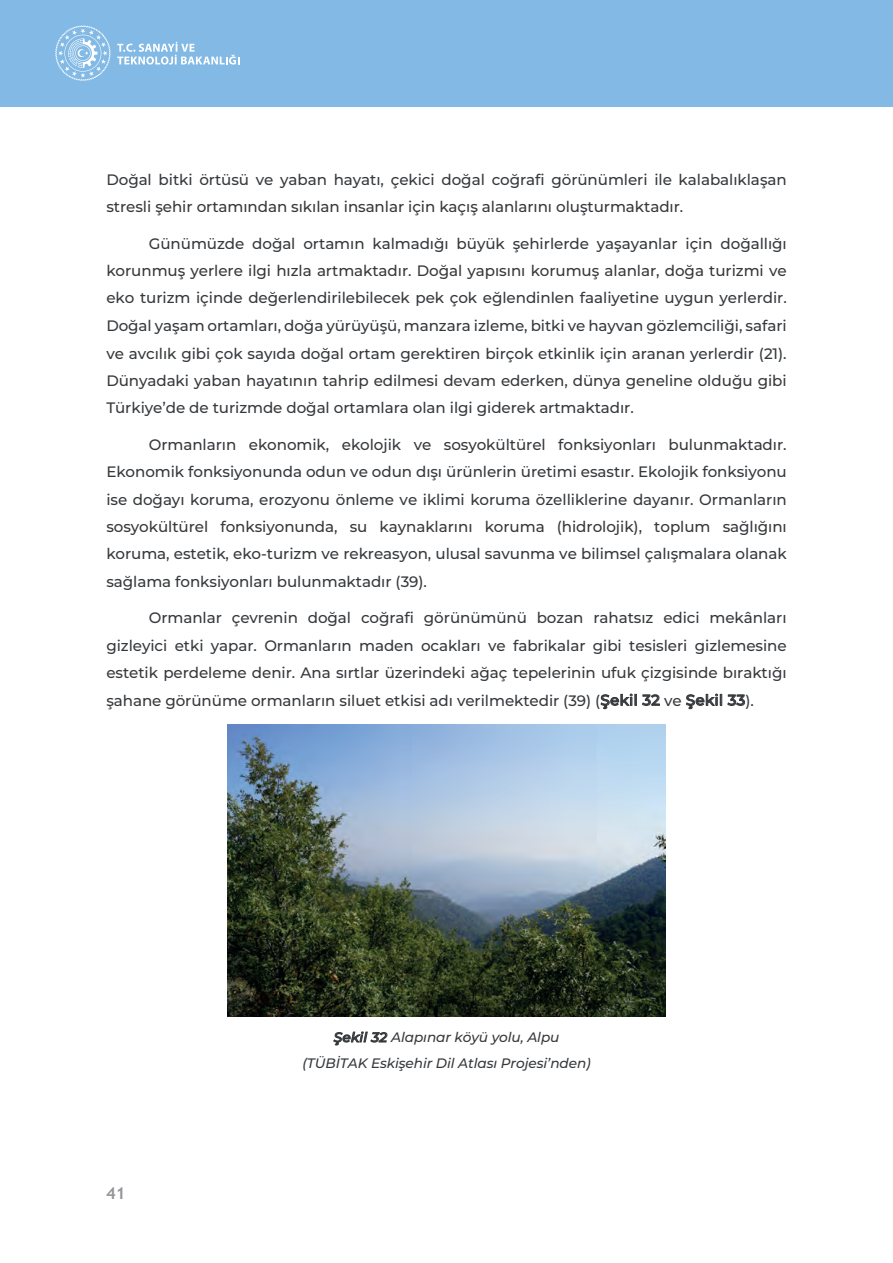
<style>
.page{position:relative;width:893px;height:1263px;background:#fff}
.page>*{position:absolute;margin:0;border:0;box-sizing:border-box;transform-origin:0 0}
.t1{font:700 16.5px "Trebuchet MS";color:#939598}
.t2{font:500 15.15px/27.5px "Montserrat";letter-spacing:-.005em;color:#36393c;text-align:justify}
.t3{font:italic 500 13.65px/25.5px "Montserrat";letter-spacing:-.01em;color:#36393c;text-align:center}
.s1{font-size:14.85px}
.s2{font-size:13.35px}
</style>
<div class="page">
<div style="left:0;top:0;width:893px;height:106px;background:#83bae5"></div>
<svg style="left:117px;top:42px;width:122px;height:23px"></svg>
<svg style="left:55px;top:25px;width:56px;height:56px"></svg>
<img style="left:228px;top:725px;width:437px;height:291px">
<p class="t2" style="left:106px;top:165px;width:682px">Doğal bitki örtüsü ve yaban hayatı, çekici doğal coğrafi görünümleri ile kalabalıklaşan stresli şehir ortamından sıkılan insanlar için kaçış alanlarını oluşturmaktadır.</p>
<p class="t2" style="left:106px;top:229px;width:682px;text-indent:43px">Günümüzde doğal ortamın kalmadığı büyük şehirlerde yaşayanlar için doğallığı korunmuş yerlere ilgi hızla artmaktadır. Doğal yapısını korumuş alanlar, doğa turizmi ve eko turizm içinde değerlendirilebilecek pek çok eğlendinlen faaliyetine uygun yerlerdir.<br>Doğal yaşam ortamları, doğa yürüyüşü, manzara izleme, bitki ve hayvan gözlemciliği, safari ve avcılık gibi çok sayıda doğal ortam gerektiren birçok etkinlik için aranan yerlerdir (21).<br>Dünyadaki yaban hayatının tahrip edilmesi devam ederken, dünya geneline olduğu gibi Türkiye’de de turizmde doğal ortamlara olan ilgi giderek artmaktadır.</p>
<p class="t2" style="left:106px;top:430px;width:682px;text-indent:43px">Ormanların ekonomik, ekolojik ve sosyokültürel fonksiyonları bulunmaktadır.<br>Ekonomik fonksiyonunda odun ve odun dışı ürünlerin üretimi esastır. Ekolojik fonksiyonu ise doğayı koruma, erozyonu önleme ve iklimi koruma özelliklerine dayanır. Ormanların sosyokültürel fonksiyonunda, su kaynaklarını koruma (hidrolojik), toplum sağlığını koruma, estetik, eko-turizm ve rekreasyon, ulusal savunma ve bilimsel çalışmalara olanak sağlama fonksiyonları bulunmaktadır (39).</p>
<p class="t2" style="left:106px;top:603px;width:682px;text-indent:43px">Ormanlar çevrenin doğal coğrafi görünümünü bozan rahatsız edici mekânları gizleyici etki yapar. Ormanların maden ocakları ve fabrikalar gibi tesisleri gizlemesine estetik perdeleme denir. Ana sırtlar üzerindeki ağaç tepelerinin ufuk çizgisinde bıraktığı şahane görünüme ormanların siluet etkisi adı verilmektedir (39) (<span class="s1">Şekil 32</span> ve <span class="s1">Şekil 33</span>).</p>
<p class="t1" style="left:106px;top:1183px;width:21px">41</p>
<p class="t3" style="left:302px;top:1024px;width:290px"><span class="s2">Şekil 32</span> Alapınar köyü yolu, Alpu (TÜBİTAK Eskişehir Dil Atlası Projesi’nden)</p>
</div>
